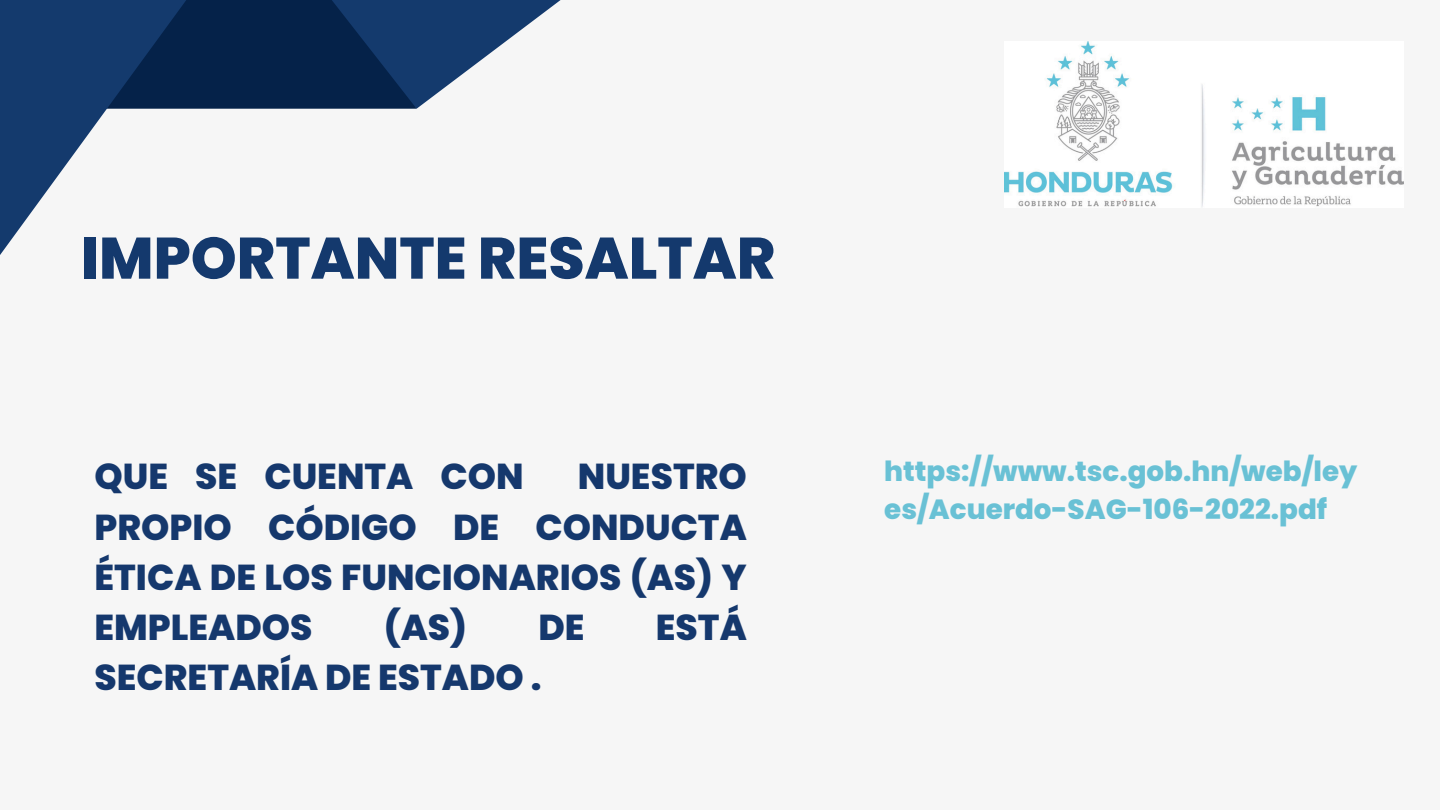
<style>
.page{position:relative;width:1440px;height:810px;background:#f6f6f6}
.page>*{position:absolute;margin:0;border:0;box-sizing:border-box;transform-origin:0 0}
.t1{font:800 58.4px "Poppins";color:#14396d}
.t2{font:800 36px/50.2px "Poppins";color:#15386d;text-align:justify}
.t3{font:800 27.7px/38.4px "Poppins";color:#69c1d5}
</style>
<div class="page">
<svg style="left:417px;top:0;width:144px;height:109px"></svg>
<svg style="left:257px;top:0;width:160px;height:109px;background:#092852"></svg>
<svg style="left:0;top:0;width:257px;height:255px"></svg>
<img style="left:1005px;top:41px;width:399px;height:166px">
<p class="t1" style="left:81px;top:217px;width:696px">IMPORTANTE RESALTAR</p>
<h1 class="t2" style="left:95px;top:452px;width:431px">QUE SE CUENTA CON</h1>
<h1 class="t2" style="left:95px;top:452px;width:654px;text-indent:483px">NUESTRO PROPIO CÓDIGO DE CONDUCTA ÉTICA DE LOS FUNCIONARIOS (AS) Y EMPLEADOS</h1>
<h1 class="t2" style="left:384px;top:602px;width:202px">(AS) DE</h1>
<h1 class="t2" style="left:656px;top:602px;width:92px">ESTÁ</h1>
<h1 class="t2" style="left:95px;top:653px;width:449px">SECRETARÍA DE ESTADO .</h1>
<h2 class="t3" style="left:884px;top:452px;width:474px">https://www.tsc.gob.hn/web/ley es/Acuerdo-SAG-106-2022.pdf</h2>
</div>
